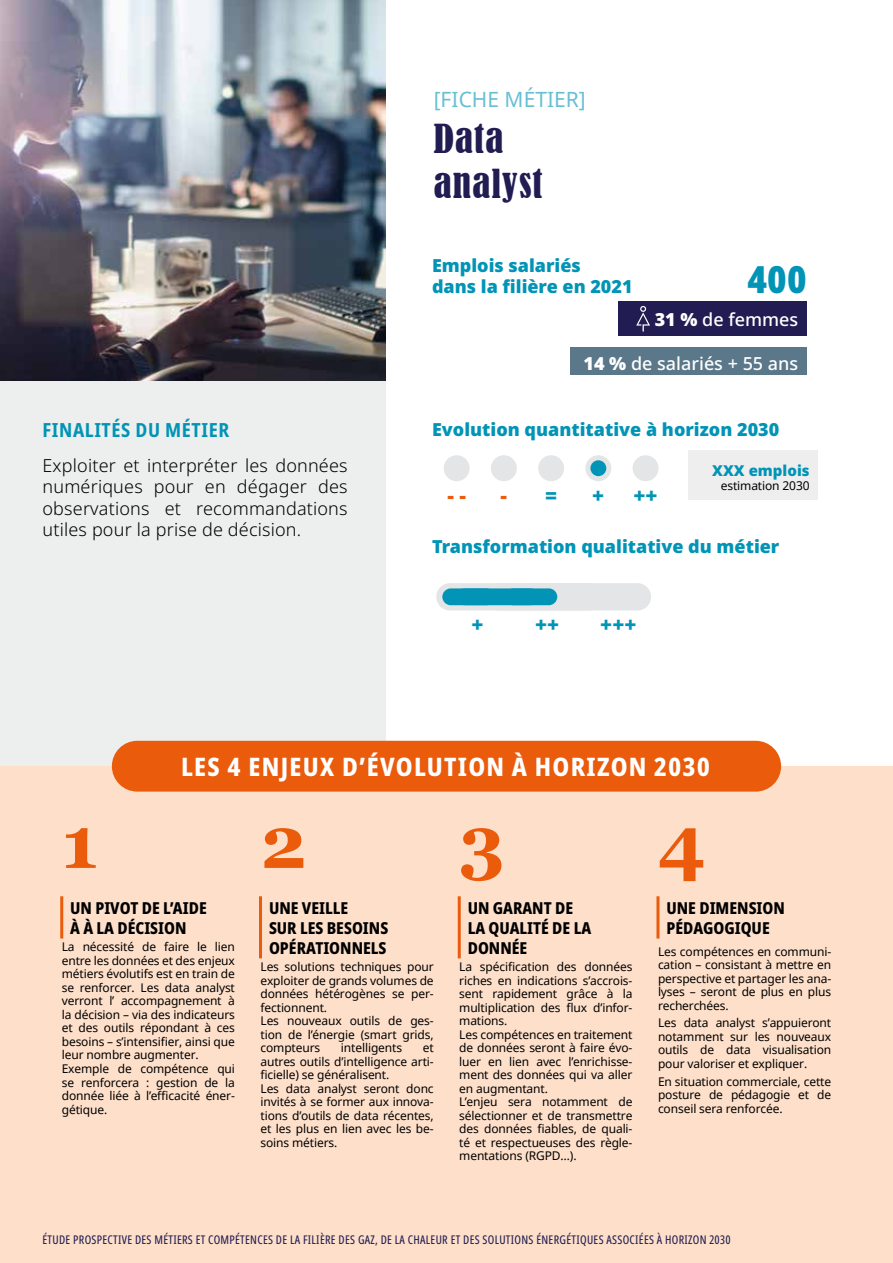
<style>
.page{position:relative;width:893px;height:1263px;background:#fff}
.page>*{position:absolute;margin:0;border:0;box-sizing:border-box;transform-origin:0 0}
.t1{font:700 73.5px "Georgia";color:#ea5b0b}
.t2{font:condensed 37.5px/45px "Bernard";letter-spacing:.03em;color:#211c52}
.t3{font:900 condensed 37.5px "Noto Sans";color:#0194b6}
.t4{font:800 condensed 25.5px "Noto Sans";letter-spacing:.05em;color:#fff}
.t5{font:21px "Noto Sans";color:#67bfd3}
.t6{font:900 20.55px "Noto Sans";color:#0194b6}
.t7{font:900 20.55px "Noto Sans";color:#ea5b0b}
.t8{font:700 condensed 19.5px "Noto Sans";letter-spacing:.03em;color:#0194b6}
.t9{font:300 18px/21.6px "Noto Sans";letter-spacing:.01em;color:#000;text-align:justify}
.t10{font:900 18px/21.6px "Noto Sans";color:#0194b6}
.t11{font:500 18px "Noto Sans";color:#fff}
.t12{font:800 condensed 16.5px/19.8px "Noto Sans";color:#000}
.t13{font:900 15px "Noto Sans";color:#0194b6}
.t14{font:12px/13.5px "Noto Sans";letter-spacing:-.01em;color:#000}
.t15{font:extra-condensed 12px "Noto Sans";letter-spacing:.025em;color:#211c52}
.s1{font-weight:900}
.s2{color:#0194b6}
</style>
<div class="page">
<div style="left:0;top:281px;width:385px;height:982px;background:#edeeee"></div>
<hr style="left:0;top:0;width:1px;height:1263px;background:#c8c9cb">
<img style="left:0;top:0;width:385px;height:381px">
<div style="left:0;top:766px;width:893px;height:497px;background:#fddfca"></div>
<div style="left:112px;top:741px;width:669px;height:51px;background:#ea5b0b;border-radius:25px"></div>
<div style="left:618px;top:302px;width:189px;height:34px;background:#211c52"></div>
<svg style="left:636px;top:306px;width:14px;height:26px"></svg>
<div style="left:570px;top:347px;width:237px;height:27px;background:#5a7889"></div>
<hr style="left:60px;top:896px;width:3px;height:42px;background:#ea5b0b">
<hr style="left:458px;top:896px;width:3px;height:62px;background:#ea5b0b">
<hr style="left:259px;top:896px;width:3px;height:62px;background:#ea5b0b">
<hr style="left:656px;top:896px;width:3px;height:42px;background:#ea5b0b">
<div style="left:688px;top:450px;width:130px;height:50px;background:#eeeeef"></div>
<div style="left:444px;top:455px;width:26px;height:26px;background:#e4e5e6;border-radius:50%"></div>
<div style="left:491px;top:455px;width:26px;height:26px;background:#e4e5e6;border-radius:50%"></div>
<div style="left:538px;top:455px;width:26px;height:26px;background:#e4e5e6;border-radius:50%"></div>
<div style="left:585px;top:455px;width:26px;height:26px;background:#e4e5e6;border-radius:50%"></div>
<div style="left:590px;top:460px;width:16px;height:16px;background:#0194b6;border-radius:50%"></div>
<div style="left:633px;top:455px;width:25px;height:26px;background:#e4e5e6;border-radius:50%"></div>
<div style="left:436px;top:583px;width:166px;height:27px;background:#e4e5e6;border-radius:14px"></div>
<div style="left:485px;top:583px;width:166px;height:27px;background:#e4e5e6;border-radius:14px"></div>
<div style="left:442px;top:588px;width:53px;height:17px;background:#0194b6;border-radius:8px"></div>
<svg style="left:451px;top:588px;width:60px;height:17px"></svg>
<div style="left:505px;top:588px;width:52px;height:17px;background:#0194b6;border-radius:8px"></div>
<h3 class="t5" style="left:434px;top:85px;width:154px">[FICHE MÉTIER]</h3>
<h2 class="t2" style="left:434px;top:116px;width:111px">Data analyst</h2>
<h3 class="t10" style="left:432px;top:254px;width:202px">Emplois salariés<br>dans la filière en 2021</h3>
<h2 class="t3" style="left:747px;top:251px;width:61px">400</h2>
<h3 class="t8" style="left:43px;top:416px;width:188px">FINALITÉS DU MÉTIER</h3>
<h3 class="t9" style="left:43px;top:455px;width:307px">Exploiter et interpréter les données numériques pour en dégager des observations et recommandations utiles pour la prise de décision.</h3>
<h3 class="t11" style="left:655px;top:306px;width:145px"><span class="s1">31 %</span> de femmes</h3>
<h3 class="t11" style="left:583px;top:351px;width:216px"><span class="s1">14 %</span> de salariés + 55 ans</h3>
<h3 class="t10" style="left:432px;top:418px;width:349px">Evolution quantitative à horizon 2030</h3>
<p class="t13" style="left:712px;top:459px;width:99px">XXX emplois</p>
<p class="t14" style="left:721px;top:478px;width:90px">estimation 2030</p>
<h3 class="t7" style="left:447px;top:480px;width:20px">- -</h3>
<h3 class="t7" style="left:501px;top:480px;width:58px">- <span class="s2">=</span></h3>
<h3 class="t6" style="left:592px;top:480px;width:14px">+</h3>
<h3 class="t6" style="left:633px;top:480px;width:26px">++</h3>
<h3 class="t10" style="left:432px;top:535px;width:349px">Transformation qualitative du métier</h3>
<h3 class="t6" style="left:472px;top:609px;width:14px">+</h3>
<h3 class="t6" style="left:535px;top:609px;width:26px">++</h3>
<h3 class="t6" style="left:600px;top:609px;width:38px">+++</h3>
<h3 class="t4" style="left:181px;top:748px;width:530px">LES 4 ENJEUX D’ÉVOLUTION À HORIZON 2030</h3>
<h1 class="t1" style="left:62px;top:795px;width:38px">1</h1>
<h3 class="t12" style="left:70px;top:898px;width:138px">UN PIVOT DE L’AIDE<br>À À LA DÉCISION</h3>
<p class="t14" style="left:62px;top:940px;width:175px">La nécessité de faire le lien entre les données et des enjeux métiers évolutifs est en train de se renforcer. Les data analyst verront l’ accompagnement à la décision – via des indicateurs et des outils répondant à ces besoins – s’intensifier, ainsi que leur nombre augmenter.<br>Exemple de compétence qui se renforcera : gestion de la donnée liée à l’efficacité éner&shy;gétique.</p>
<h1 class="t1" style="left:260px;top:795px;width:48px">2</h1>
<h3 class="t12" style="left:269px;top:898px;width:121px">UNE VEILLE<br>SUR LES BESOINS<br>OPÉRATIONNELS</h3>
<p class="t14" style="left:260px;top:960px;width:175px">Les solutions techniques pour exploiter de grands volumes de données hétérogènes se per&shy;fectionnent.<br>Les nouveaux outils de ges&shy;tion de l’énergie (smart grids, compteurs</p>
<p class="t14" style="left:341px;top:1041px;width:63px">intelligents</p>
<p class="t14" style="left:260px;top:1041px;width:175px;text-indent:162px">et autres outils d’intelligence arti&shy;ficielle) se généralisent.<br>Les data analyst seront donc invités à se former aux innova&shy;tions d’outils de data récentes, et les plus en lien avec les be&shy;soins métiers.</p>
<h1 class="t1" style="left:459px;top:795px;width:47px">3</h1>
<h3 class="t12" style="left:468px;top:898px;width:125px">UN GARANT DE<br>LA QUALITÉ DE LA<br>DONNÉE</h3>
<p class="t14" style="left:459px;top:960px;width:175px">La spécification des données riches en indications s’accrois&shy;sent rapidement grâce à la multiplication des flux d’infor&shy;mations.<br>Les compétences en traitement de données seront à faire évo&shy;luer en lien avec l’enrichisse&shy;ment des données qui va aller en augmentant.<br>L’enjeu sera notamment de sélectionner et de transmettre des données fiables, de quali&shy;té et respectueuses des règle&shy;mentations (RGPD…).</p>
<h1 class="t1" style="left:658px;top:795px;width:49px">4</h1>
<h3 class="t12" style="left:666px;top:898px;width:120px">UNE DIMENSION<br>PÉDAGOGIQUE</h3>
<p class="t14" style="left:658px;top:944px;width:175px;text-align:justify">Les compétences en communi&shy;cation – consistant à mettre en perspective et partager les ana&shy;lyses – seront de plus en plus recherchées.</p>
<p class="t14" style="left:658px;top:1016px;width:175px;text-align:justify">Les data analyst s’appuieront notamment sur les nouveaux outils de data visualisation pour valoriser et expliquer.</p>
<p class="t14" style="left:658px;top:1074px;width:175px;text-align:justify">En situation commerciale, cette posture de pédagogie et de conseil sera renforcée.</p>
<p class="t15" style="left:43px;top:1231px;width:690px">ÉTUDE PROSPECTIVE DES MÉTIERS ET COMPÉTENCES DE LA FILIÈRE DES GAZ, DE LA CHALEUR ET DES SOLUTIONS ÉNERGÉTIQUES ASSOCIÉES À HORIZON 2030</p>
</div>
